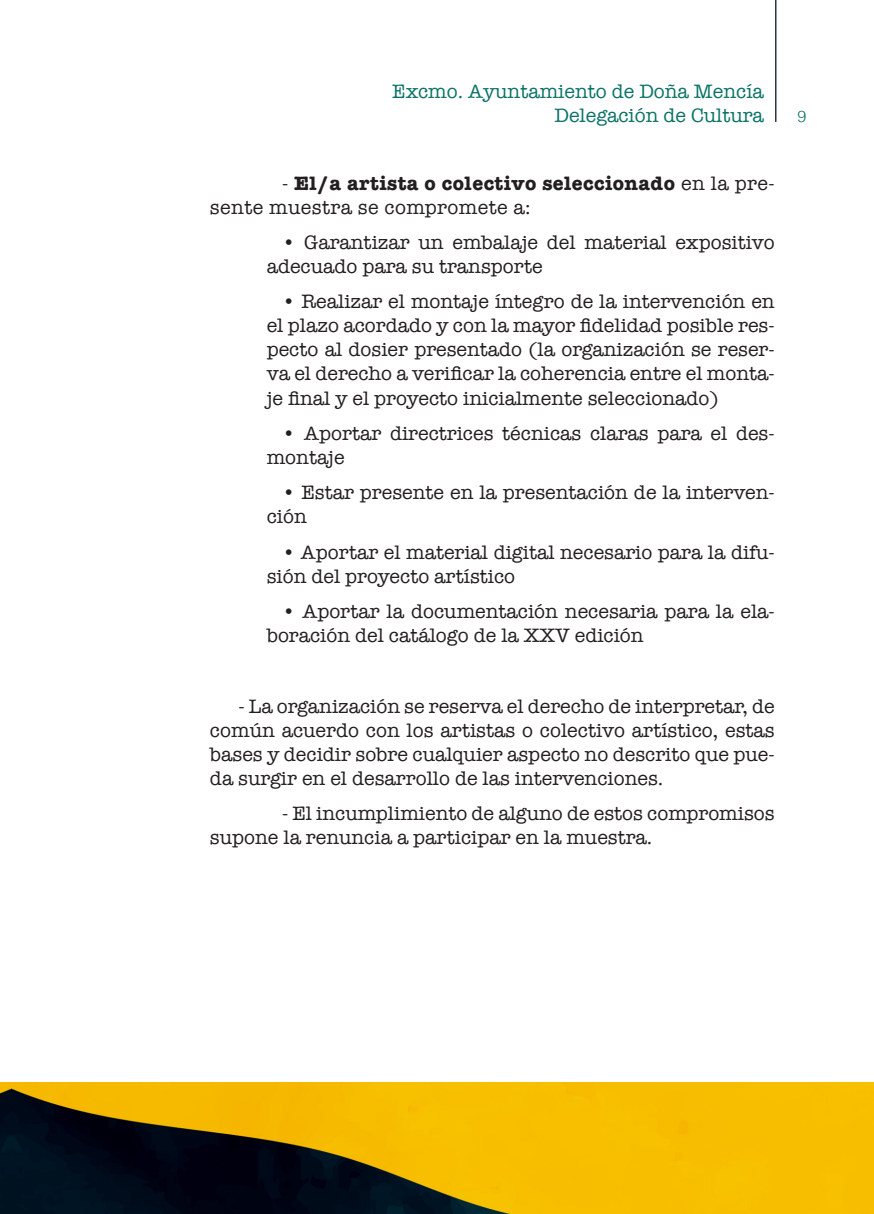
<style>
.page{position:relative;width:874px;height:1214px;background:#fff}
.page>*{position:absolute;margin:0;border:0;box-sizing:border-box;transform-origin:0 0}
.t1{font:20px/24px "American Typewriter";color:#231f20}
.t2{font:20px/24px "American Typewriter";letter-spacing:.02em;color:#231f20}
.t3{font:20px/24px "American Typewriter";color:#0b7367;text-align:right}
.t4{font:300 16px "Helvetica";color:#0b7367}
.s1{font-weight:700}
</style>
<div class="page">
<hr style="left:774px;top:0;width:2px;height:122px;background:#2f3145">
<img style="left:0;top:1082px;width:873px;height:131px">
<p class="t3" style="left:392px;top:78px;width:373px">Excmo. Ayuntamiento de Doña Mencía<br>Delegación de Cultura</p>
<p class="t2" style="left:210px;top:170px;width:566px;text-indent:72px">- <span class="s1">El/a artista o colectivo seleccionado</span> en la pre&shy;sente muestra se compromete a:</p>
<p class="t1" style="left:266px;top:230px;width:509px;text-indent:15px">• Garantizar un embalaje del material expositivo adecuado para su transporte</p>
<p class="t1" style="left:266px;top:289px;width:509px;text-align:justify;text-indent:15px">• Realizar el montaje íntegro de la intervención en el plazo acordado y con la mayor fidelidad posible res&shy;pecto al dosier presentado (la organización se reser&shy;va el derecho a verificar la coherencia entre el monta&shy;je final y el proyecto inicialmente seleccionado)</p>
<p class="t1" style="left:266px;top:420px;width:509px;text-indent:15px">• Aportar directrices técnicas claras para el des&shy;montaje</p>
<p class="t1" style="left:266px;top:480px;width:509px;text-indent:15px">• Estar presente en la presentación de la interven&shy;ción</p>
<p class="t1" style="left:266px;top:539px;width:509px;text-indent:15px">• Aportar el material digital necesario para la difu&shy;sión del proyecto artístico</p>
<p class="t1" style="left:266px;top:598px;width:509px;text-indent:15px">• Aportar la documentación necesaria para la ela&shy;boración del catálogo de la XXV edición</p>
<p class="t1" style="left:210px;top:693px;width:566px;text-align:justify;text-indent:28px">- La organización se reserva el derecho de interpretar, de común acuerdo con los artistas o colectivo artístico, estas bases y decidir sobre cualquier aspecto no descrito que pue&shy;da surgir en el desarrollo de las intervenciones.</p>
<p class="t1" style="left:210px;top:800px;width:566px;text-indent:72px">- El incumplimiento de alguno de estos compromisos supone la renuncia a participar en la muestra.</p>
<p class="t4" style="left:797px;top:103px;width:10px">9</p>
</div>
